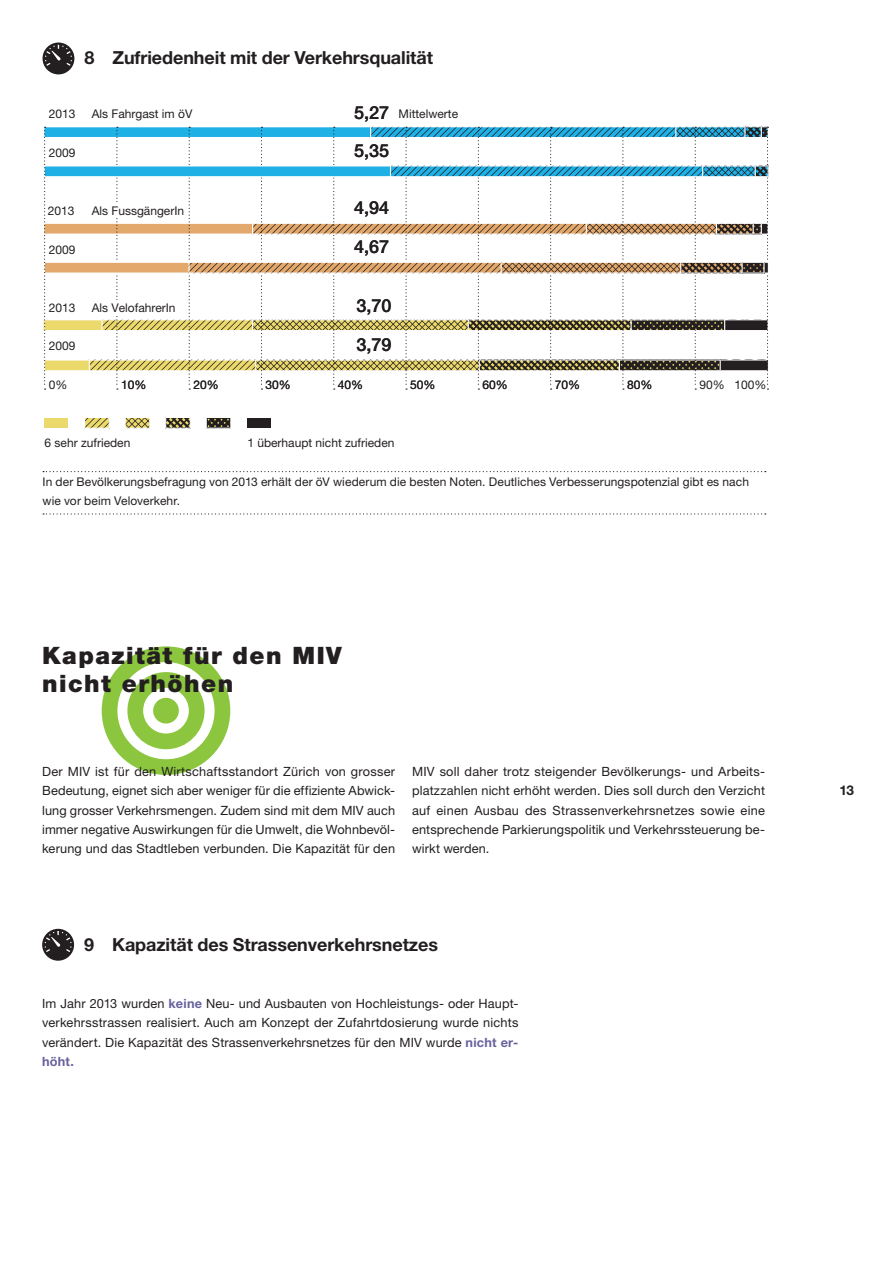
<style>
.page{position:relative;width:893px;height:1263px;background:#fff}
.page>*{position:absolute;margin:0;border:0;box-sizing:border-box;transform-origin:0 0}
.t1{font:900 24px/28.8px "Helvetica Neue LT Std";letter-spacing:.06em;color:#231f20}
.Grafiktitel_Indikato{font:700 18px "Helvetica Neue LT Std";letter-spacing:-.005em;color:#231f20}
.t2{font:500 18px/39.2px "Helvetica Neue LT Std";color:#231f20}
.t3{font:700 13.5px "Helvetica Neue LT Std";color:#231f20}
.Lauftext{font:12.75px/19.4px "Helvetica Neue LT Std";letter-spacing:.01em;color:#231f20;text-align:justify}
.Legendentext{font:12px/19.4px "Helvetica Neue LT Std";color:#231f20}
.s1{font-weight:700;color:#67619d}
</style>
<div class="page">
<div style="left:43px;top:43px;width:31px;height:31px;background:#231f20;border-radius:50%"></div>
<svg style="left:45px;top:45px;width:27px;height:21px"></svg>
<svg style="left:43px;top:471px;width:723px;height:1px"></svg>
<svg style="left:43px;top:513px;width:723px;height:1px"></svg>
<svg style="left:165px;top:417px;width:26px;height:12px"></svg>
<svg style="left:206px;top:418px;width:25px;height:11px"></svg>
<div style="left:247px;top:418px;width:24px;height:10px;background:#231f20"></div>
<svg style="left:125px;top:418px;width:25px;height:11px"></svg>
<svg style="left:84px;top:418px;width:26px;height:11px"></svg>
<div style="left:45px;top:418px;width:23px;height:10px;background:#ebd96b"></div>
<svg style="left:43px;top:126px;width:726px;height:264px"></svg>
<svg style="left:102px;top:646px;width:128px;height:129px"></svg>
<div style="left:153px;top:698px;width:26px;height:25px;background:#8bc63e;border-radius:50%"></div>
<div style="left:42px;top:929px;width:32px;height:32px;background:#231f20;border-radius:50%"></div>
<svg style="left:45px;top:931px;width:27px;height:21px"></svg>
<p class="Grafiktitel_Indikato" style="left:85px;top:47px;width:350px">8 Zufriedenheit mit der Verkehrsqualität</p>
<p class="t2" style="left:354px;top:94px;width:37px;line-height:37.5px">5,27<br>5,35</p>
<p class="Legendentext" style="left:92px;top:104px;width:102px">Als Fahrgast im öV</p>
<p class="Legendentext" style="left:49px;top:104px;width:28px">2013</p>
<p class="Legendentext" style="left:399px;top:104px;width:61px">Mittelwerte</p>
<p class="Legendentext" style="left:49px;top:143px;width:28px">2009</p>
<p class="Legendentext" style="left:48px;top:201px;width:28px">2013</p>
<p class="Legendentext" style="left:49px;top:240px;width:28px">2009</p>
<p class="Legendentext" style="left:92px;top:201px;width:94px">Als FussgängerIn</p>
<p class="Legendentext" style="left:49px;top:297px;width:28px">2013</p>
<p class="Legendentext" style="left:49px;top:336px;width:28px">2009</p>
<p class="Legendentext" style="left:92px;top:298px;width:85px">Als VelofahrerIn</p>
<p class="t2" style="left:354px;top:188px;width:37px">4,94<br>4,67</p>
<p class="t2" style="left:356px;top:285px;width:37px">3,70<br>3,79</p>
<p class="Legendentext" style="left:49px;top:375px;width:20px">0%</p>
<p class="Legendentext" style="left:121px;top:375px;width:27px">10%</p>
<p class="Legendentext" style="left:193px;top:375px;width:27px">20%</p>
<p class="Legendentext" style="left:266px;top:375px;width:27px">30%</p>
<p class="Legendentext" style="left:338px;top:375px;width:27px">40%</p>
<p class="Legendentext" style="left:410px;top:375px;width:27px">50%</p>
<p class="Legendentext" style="left:482px;top:375px;width:27px">60%</p>
<p class="Legendentext" style="left:555px;top:375px;width:27px">70%</p>
<p class="Legendentext" style="left:627px;top:375px;width:27px">80%</p>
<p class="Legendentext" style="left:699px;top:375px;width:69px">90% 100%</p>
<p class="Legendentext" style="left:45px;top:433px;width:87px">6 sehr zufrieden</p>
<p class="Legendentext" style="left:247px;top:433px;width:149px">1 überhaupt nicht zufrieden</p>
<p class="Legendentext" style="left:43px;top:472px;width:708px">In der Bevölkerungsbefragung von 2013 erhält der öV wiederum die besten Noten. Deutliches Verbesserungspotenzial gibt es nach wie vor beim Veloverkehr.</p>
<p class="t1" style="left:42px;top:640px;width:301px">Kapazität für den MIV nicht erhöhen</p>
<p class="Lauftext" style="left:42px;top:762px;width:354px">Der MIV ist für den Wirtschaftsstandort Zürich von grosser Bedeutung, eignet sich aber weniger für die effiziente Abwick&shy;lung grosser Verkehrsmengen. Zudem sind mit dem MIV auch immer negative Auswirkungen für die Umwelt, die Wohnbevöl&shy;kerung und das Stadtleben verbunden. Die Kapazität für den</p>
<p class="Lauftext" style="left:412px;top:762px;width:354px">MIV soll daher trotz steigender Bevölkerungs- und Arbeits&shy;platzzahlen nicht erhöht werden. Dies soll durch den Verzicht auf einen Ausbau des Strassenverkehrsnetzes sowie eine entsprechende Parkierungspolitik und Verkehrssteuerung be&shy;wirkt werden.</p>
<p class="Grafiktitel_Indikato" style="left:84px;top:933px;width:355px">9 Kapazität des Strassenverkehrsnetzes</p>
<p class="Lauftext" style="left:42px;top:994px;width:478px">Im Jahr 2013 wurden <span class="s1">keine</span> Neu- und Ausbauten von Hochleistungs- oder Haupt&shy;verkehrsstrassen realisiert. Auch am Konzept der Zufahrtdosierung wurde nichts verändert. Die Kapazität des Strassenverkehrsnetzes für den MIV wurde <span class="s1">nicht er&shy;höht.</span></p>
<p class="t3" style="left:839px;top:782px;width:16px">13</p>
</div>
